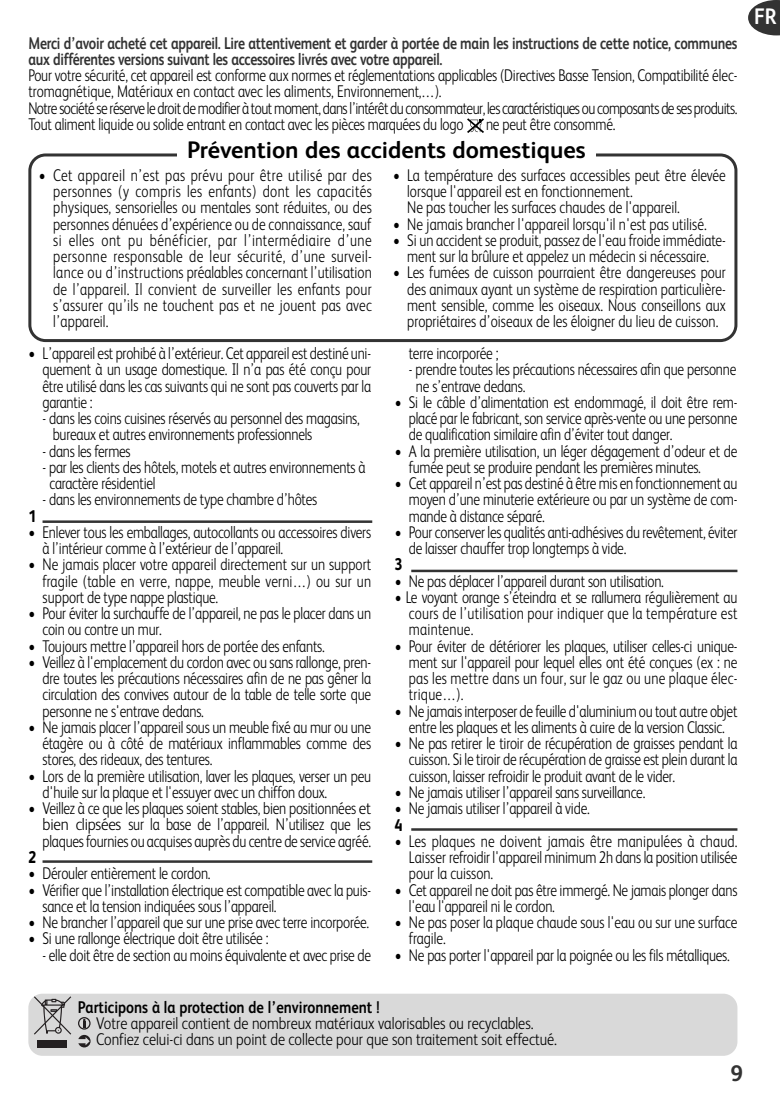
<style>
.page{position:relative;width:780px;height:1106px;background:#fff}
.page>*{position:absolute;margin:0;border:0;box-sizing:border-box;transform-origin:0 0}
.t1{font:700 24px "FS Albert";color:#000}
.t2{font:700 22.5px "FS Albert";color:#fff;scale:.9 1}
.t3{font:700 22.5px "FS Albert";color:#333}
.t4{font:300 17px/16.2px "FS Albert";letter-spacing:-.015em;color:#000;text-align:justify;scale:.8 1}
.t5{font:700 17px/16.2px "FS Albert";letter-spacing:-.015em;color:#333;scale:.8 1}
.t6{font:300 17px/16.2px "FS Albert";letter-spacing:-.015em;color:#000;scale:.85 1}
.t7{font:700 17px "FS Albert";color:#000;scale:.85 1}
.t8{font:800 17px "FS Albert";color:#000;scale:.8 1}
</style>
<div class="page">
<div style="left:28px;top:993px;width:709px;height:62px;background:#d9d9d9;border-radius:14px"></div>
<svg style="left:34px;top:996px;width:37px;height:38px"></svg>
<div style="left:38px;top:1040px;width:29px;height:7px;background:#231f20"></div>
<svg style="left:78px;top:1017px;width:13px;height:30px"></svg>
<svg style="left:467px;top:118px;width:16px;height:15px"></svg>
<svg style="left:28px;top:153px;width:709px;height:189px"></svg>
<div style="left:177px;top:139px;width:418px;height:25px;background:#fff"></div>
<svg style="left:748px;top:0;width:32px;height:35px"></svg>
<hr style="left:43px;top:520px;width:329px;height:3px;background:#333">
<hr style="left:411px;top:569px;width:326px;height:3px;background:#333">
<hr style="left:411px;top:828px;width:326px;height:2px;background:#333">
<hr style="left:43px;top:860px;width:329px;height:2px;background:#333">
<p class="t5" style="left:28px;top:36px;width:887px">Merci d’avoir acheté cet appareil. Lire attentivement et garder à portée de main les instructions de cette notice, communes aux différentes versions suivant les accessoires livrés avec votre appareil.</p>
<p class="t4" style="left:28px;top:69px;width:887px;text-align:left">Pour votre sécurité, cet appareil est conforme aux normes et réglementations applicables (Directives Basse Tension, Compatibilité élec&shy;tromagnétique, Matériaux en contact avec les aliments, Environnement,…).<br>Notre société se réserve le droit de modifier à tout moment, dans l’intérêt du consommateur, les caractéristiques ou composants de ses produits.<br>Tout aliment liquide ou solide entrant en contact avec les pièces marquées du logo</p>
<p class="t4" style="left:486px;top:118px;width:163px">ne peut être consommé.</p>
<h1 class="t1" style="left:187px;top:141px;width:400px">Prévention des accidents domestiques</h1>
<p class="t4" style="left:53px;top:169px;width:400px;text-indent:-14px">• Cet appareil n’est pas prévu pour être utilisé par des personnes (y compris les enfants) dont les capacités physiques, sensorielles ou mentales sont réduites, ou des personnes dénuées d’expérience ou de connaissance, sauf si elles ont pu bénéficier, par l’intermédiaire d’une personne responsable de leur sécurité, d’une surveil&shy;lance ou d’instructions préalables concernant l’utilisation de l’appareil. Il convient de surveiller les enfants pour s’assurer qu’ils ne touchent pas et ne jouent pas avec l’appareil.</p>
<p class="t4" style="left:407px;top:169px;width:400px;text-align:left;text-indent:-14px">• La température des surfaces accessibles peut être élevée lorsque l'appareil est en fonctionnement.<br>Ne pas toucher les surfaces chaudes de l'appareil.</p>
<p class="t4" style="left:393px;top:217px;width:393px">• Ne jamais brancher l'appareil lorsqu'il n'est pas utilisé.</p>
<p class="t4" style="left:393px;top:234px;width:417px;text-align:center">• Si un accident se produit, passez de l'eau froide immédiate&shy;ment sur la brûlure et appelez un médecin si nécessaire.</p>
<p class="t4" style="left:407px;top:266px;width:400px;text-indent:-14px">• Les fumées de cuisson pourraient être dangereuses pour des animaux ayant un système de respiration particulière&shy;ment sensible, comme les oiseaux. Nous conseillons aux propriétaires d’oiseaux de les éloigner du lieu de cuisson.</p>
<p class="t4" style="left:43px;top:347px;width:412px;text-indent:-14px">• L’appareil est prohibé à l’extérieur. Cet appareil est destiné uni&shy;quement à un usage domestique. Il n’a pas été conçu pour être utilisé dans les cas suivants qui ne sont pas couverts par la garantie :</p>
<p class="t4" style="left:53px;top:412px;width:385px;text-indent:-10px">- dans les coins cuisines réservés au personnel des magasins, bureaux et autres environnements professionnels</p>
<p class="t4" style="left:43px;top:444px;width:112px">- dans les fermes</p>
<p class="t4" style="left:50px;top:460px;width:396px;text-indent:-7px">- par les clients des hôtels, motels et autres environnements à caractère résidentiel</p>
<p class="t4" style="left:43px;top:493px;width:345px">- dans les environnements de type chambre d’hôtes</p>
<p class="t8" style="left:28px;top:509px;width:11px">1</p>
<p class="t4" style="left:43px;top:525px;width:412px;text-indent:-14px">• Enlever tous les emballages, autocollants ou accessoires divers à l’intérieur comme à l’extérieur de l’appareil.</p>
<p class="t4" style="left:43px;top:558px;width:412px;text-indent:-14px">• Ne jamais placer votre appareil directement sur un support fragile (table en verre, nappe, meuble verni…) ou sur un support de type nappe plastique.</p>
<p class="t4" style="left:43px;top:607px;width:412px;text-indent:-14px">• Pour éviter la surchauffe de l’appareil, ne pas le placer dans un coin ou contre un mur.</p>
<p class="t4" style="left:28px;top:639px;width:372px">• Toujours mettre l’appareil hors de portée des enfants.</p>
<p class="t4" style="left:43px;top:655px;width:412px;text-indent:-14px">• Veillez à l'emplacement du cordon avec ou sans rallonge, pren&shy;dre toutes les précautions nécessaires afin de ne pas gêner la circulation des convives autour de la table de telle sorte que personne ne s'entrave dedans.</p>
<p class="t4" style="left:43px;top:720px;width:412px;text-indent:-14px">• Ne jamais placer l’appareil sous un meuble fixé au mur ou une étagère ou à côté de matériaux inflammables comme des stores, des rideaux, des tentures.</p>
<p class="t4" style="left:43px;top:769px;width:412px;text-indent:-14px">• Lors de la première utilisation, laver les plaques, verser un peu d'huile sur la plaque et l'essuyer avec un chiffon doux.</p>
<p class="t4" style="left:43px;top:802px;width:412px;text-indent:-14px">• Veillez à ce que les plaques soient stables, bien positionnées et bien clipsées sur la base de l’appareil. N’utilisez que les plaques fournies ou acquises auprès du centre de service agréé.</p>
<p class="t8" style="left:28px;top:850px;width:11px">2</p>
<p class="t4" style="left:28px;top:867px;width:229px">• Dérouler entièrement le cordon.</p>
<p class="t4" style="left:43px;top:883px;width:412px;text-indent:-14px">• Vérifier que l’installation électrique est compatible avec la puis&shy;sance et la tension indiquées sous l’appareil.</p>
<p class="t4" style="left:28px;top:915px;width:427px">• Ne brancher l’appareil que sur une prise avec terre incorporée.</p>
<p class="t4" style="left:28px;top:932px;width:301px">• Si une rallonge électrique doit être utilisée :</p>
<p class="t4" style="left:43px;top:948px;width:412px">- elle doit être de section au moins équivalente et avec prise de</p>
<p class="t4" style="left:409px;top:347px;width:113px">terre incorporée ;</p>
<p class="t4" style="left:416px;top:363px;width:402px;text-indent:-7px">- prendre toutes les précautions nécessaires afin que personne ne s’entrave dedans.</p>
<p class="t4" style="left:409px;top:395px;width:412px;text-indent:-14px">• Si le câble d’alimentation est endommagé, il doit être rem&shy;placé par le fabricant, son service après-vente ou une personne de qualification similaire afin d’éviter tout danger.</p>
<p class="t4" style="left:409px;top:444px;width:412px;text-indent:-14px">• A la première utilisation, un léger dégagement d’odeur et de fumée peut se produire pendant les premières minutes.</p>
<p class="t4" style="left:409px;top:477px;width:412px;text-indent:-14px">• Cet appareil n’est pas destiné à être mis en fonctionnement au moyen d’une minuterie extérieure ou par un système de com&shy;mande à distance séparé.</p>
<p class="t4" style="left:409px;top:525px;width:412px;text-indent:-14px">• Pour conserver les qualités anti-adhésives du revêtement, éviter de laisser chauffer trop longtemps à vide.</p>
<p class="t8" style="left:394px;top:558px;width:11px">3</p>
<p class="t4" style="left:394px;top:574px;width:338px">• Ne pas déplacer l’appareil durant son utilisation.</p>
<p class="t4" style="left:409px;top:590px;width:412px;text-indent:-14px">• Le voyant orange s’éteindra et se rallumera régulièrement au cours de l’utilisation pour indiquer que la température est maintenue.</p>
<p class="t4" style="left:409px;top:639px;width:412px;text-indent:-14px">• Pour éviter de détériorer les plaques, utiliser celles-ci unique&shy;ment sur l'appareil pour lequel elles ont été conçues (ex : ne pas les mettre dans un four, sur le gaz ou une plaque élec&shy;trique…).</p>
<p class="t4" style="left:394px;top:704px;width:430px;text-align:center">• Ne jamais interposer de feuille d'aluminium ou tout autre objet entre les plaques et les aliments à cuire de la version Classic.</p>
<p class="t4" style="left:409px;top:737px;width:412px;text-indent:-14px">• Ne pas retirer le tiroir de récupération de graisses pendant la cuisson. Si le tiroir de récupération de graisse est plein durant la cuisson, laisser refroidir le produit avant de le vider.</p>
<p class="t4" style="left:394px;top:786px;width:315px">• Ne jamais utiliser l’appareil sans surveillance.</p>
<p class="t4" style="left:394px;top:802px;width:245px">• Ne jamais utiliser l’appareil à vide.</p>
<p class="t8" style="left:394px;top:818px;width:11px">4</p>
<p class="t4" style="left:409px;top:834px;width:412px;text-indent:-14px">• Les plaques ne doivent jamais être manipulées à chaud.<br>Laisser refroidir l'appareil minimum 2h dans la position utilisée pour la cuisson.</p>
<p class="t4" style="left:409px;top:883px;width:412px;text-indent:-14px">• Cet appareil ne doit pas être immergé. Ne jamais plonger dans l'eau l'appareil ni le cordon.</p>
<p class="t4" style="left:409px;top:916px;width:412px;text-indent:-14px">• Ne pas poser la plaque chaude sous l'eau ou sur une surface fragile.</p>
<p class="t4" style="left:395px;top:948px;width:420px">• Ne pas porter l'appareil par la poignée ou les fils métalliques.</p>
<h2 class="t2" style="left:754px;top:8px;width:27px">FR</h2>
<p class="t7" style="left:78px;top:1001px;width:356px">Participons à la protection de l’environnement !</p>
<p class="t6" style="left:96px;top:1016px;width:543px">Votre appareil contient de nombreux matériaux valorisables ou recyclables.<br>Confiez celui-ci dans un point de collecte pour que son traitement soit effectué.</p>
<h2 class="t3" style="left:730px;top:1065px;width:14px">9</h2>
</div>
